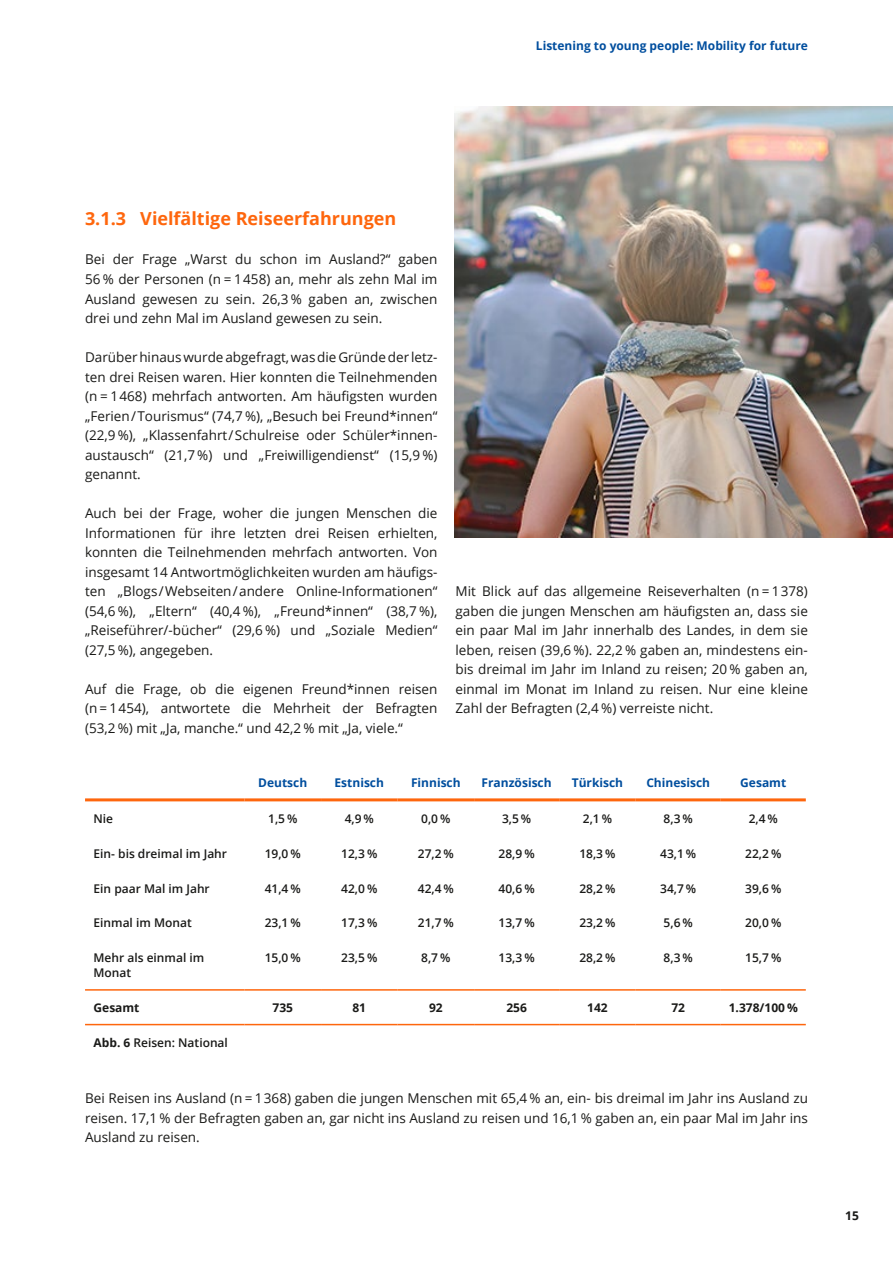
<style>
.page{position:relative;width:893px;height:1263px;background:#fff}
.page>*{position:absolute;margin:0;border:0;box-sizing:border-box;transform-origin:0 0}
.t1{font:700 18px "Open Sans";color:#fe660d}
.Copy_9{font:13.5px/19.5px "Open Sans";color:#1a1a18;text-align:justify}
.Tabelle-Text{font:600 12px/15px "Open Sans";color:#1a1a18}
.Tabelle_Kopfzeile{font:700 12px "Open Sans";color:#004e9e}
.Tabelle-Text-2{font:700 12px "Open Sans";color:#1a1a18}
.s1{font-weight:700}
</style>
<div class="page">
<hr style="left:85px;top:1024px;width:159px;height:1px;background:#fe660d">
<hr style="left:244px;top:1024px;width:77px;height:1px;background:#fe660d">
<hr style="left:321px;top:1024px;width:77px;height:1px;background:#fe660d">
<hr style="left:398px;top:1024px;width:76px;height:1px;background:#fe660d">
<hr style="left:474px;top:1024px;width:85px;height:1px;background:#fe660d">
<hr style="left:559px;top:1024px;width:77px;height:1px;background:#fe660d">
<hr style="left:636px;top:1024px;width:85px;height:1px;background:#fe660d">
<hr style="left:721px;top:1024px;width:85px;height:1px;background:#fe660d">
<hr style="left:85px;top:989px;width:159px;height:2px;background:#fe660d">
<hr style="left:244px;top:989px;width:77px;height:2px;background:#fe660d">
<hr style="left:321px;top:989px;width:77px;height:2px;background:#fe660d">
<hr style="left:398px;top:989px;width:76px;height:2px;background:#fe660d">
<hr style="left:474px;top:989px;width:85px;height:2px;background:#fe660d">
<hr style="left:559px;top:989px;width:77px;height:2px;background:#fe660d">
<hr style="left:636px;top:989px;width:85px;height:2px;background:#fe660d">
<hr style="left:721px;top:989px;width:85px;height:2px;background:#fe660d">
<hr style="left:85px;top:798px;width:159px;height:3px;background:#fe660d">
<hr style="left:244px;top:798px;width:77px;height:3px;background:#fe660d">
<hr style="left:321px;top:798px;width:77px;height:3px;background:#fe660d">
<hr style="left:398px;top:798px;width:76px;height:3px;background:#fe660d">
<hr style="left:474px;top:798px;width:85px;height:3px;background:#fe660d">
<hr style="left:559px;top:798px;width:77px;height:3px;background:#fe660d">
<hr style="left:636px;top:798px;width:85px;height:3px;background:#fe660d">
<hr style="left:721px;top:798px;width:85px;height:3px;background:#fe660d">
<img style="left:454px;top:106px;width:439px;height:431px">
<p class="Tabelle_Kopfzeile" style="left:536px;top:37px;width:273px">Listening to young people: Mobility for future</p>
<p class="t1" style="left:85px;top:206px;width:313px">3.1.3 Vielfältige Reiseerfahrungen</p>
<p class="Copy_9" style="left:85px;top:249px;width:354px">Bei der Frage „Warst du schon im Ausland?“ gaben 56 % der Personen (n = 1 458) an, mehr als zehn Mal im Ausland gewesen zu sein. 26,3 % gaben an, zwischen drei und zehn Mal im Ausland gewesen zu sein.</p>
<p class="Copy_9" style="left:85px;top:347px;width:354px">Darüber hinaus wurde abgefragt, was die Gründe der letz&shy;ten drei Reisen waren. Hier konnten die Teilnehmenden (n = 1 468) mehrfach antworten. Am häufigsten wurden „Ferien / Tourismus“ (74,7 %), „Besuch bei Freund*innen“ (22,9 %), „Klassenfahrt / Schulreise oder Schüler*innen&shy;austausch“ (21,7 %) und „Freiwilligendienst“ (15,9 %) genannt.</p>
<p class="Copy_9" style="left:85px;top:503px;width:354px">Auch bei der Frage, woher die jungen Menschen die Informationen für ihre letzten drei Reisen erhielten, konnten die Teilnehmenden mehrfach antworten. Von insgesamt 14 Antwortmöglichkeiten wurden am häufigs&shy;ten „Blogs / Webseiten / andere Online-Informationen“ (54,6 %), „Eltern“ (40,4 %), „Freund*innen“ (38,7 %), „Reiseführer/-bücher“ (29,6 %) und „Soziale Medien“ (27,5 %), angegeben.</p>
<p class="Copy_9" style="left:85px;top:678px;width:354px">Auf die Frage, ob die eigenen Freund*innen reisen (n = 1 454), antwortete die Mehrheit der Befragten (53,2 %) mit „Ja, manche.“ und 42,2 % mit „Ja, viele.“</p>
<p class="Copy_9" style="left:455px;top:581px;width:354px">Mit Blick auf das allgemeine Reiseverhalten (n = 1 378) gaben die jungen Menschen am häufigsten an, dass sie ein paar Mal im Jahr innerhalb des Landes, in dem sie leben, reisen (39,6 %). 22,2 % gaben an, mindestens ein&shy;bis dreimal im Jahr im Inland zu reisen; 20 % gaben an, einmal im Monat im Inland zu reisen. Nur eine kleine Zahl der Befragten (2,4 %) verreiste nicht.</p>
<p class="Tabelle_Kopfzeile" style="left:258px;top:774px;width:51px">Deutsch</p>
<p class="Tabelle_Kopfzeile" style="left:335px;top:774px;width:51px">Estnisch</p>
<p class="Tabelle_Kopfzeile" style="left:411px;top:774px;width:51px">Finnisch</p>
<p class="Tabelle_Kopfzeile" style="left:482px;top:774px;width:72px">Französisch</p>
<p class="Tabelle_Kopfzeile" style="left:572px;top:774px;width:53px">Türkisch</p>
<p class="Tabelle_Kopfzeile" style="left:646px;top:774px;width:65px">Chinesisch</p>
<p class="Tabelle_Kopfzeile" style="left:740px;top:774px;width:47px">Gesamt</p>
<p class="Tabelle-Text" style="left:94px;top:811px;width:21px">Nie</p>
<p class="Tabelle-Text" style="left:268px;top:811px;width:31px">1,5 %</p>
<p class="Tabelle-Text" style="left:345px;top:811px;width:31px">4,9 %</p>
<p class="Tabelle-Text" style="left:421px;top:811px;width:31px">0,0 %</p>
<p class="Tabelle-Text" style="left:502px;top:811px;width:31px">3,5 %</p>
<p class="Tabelle-Text" style="left:583px;top:811px;width:31px">2,1 %</p>
<p class="Tabelle-Text" style="left:664px;top:811px;width:31px">8,3 %</p>
<p class="Tabelle-Text" style="left:749px;top:811px;width:31px">2,4 %</p>
<p class="Tabelle-Text" style="left:94px;top:846px;width:135px">Ein- bis dreimal im Jahr</p>
<p class="Tabelle-Text" style="left:265px;top:846px;width:38px">19,0 %</p>
<p class="Tabelle-Text" style="left:341px;top:846px;width:38px">12,3 %</p>
<p class="Tabelle-Text" style="left:418px;top:846px;width:38px">27,2 %</p>
<p class="Tabelle-Text" style="left:499px;top:846px;width:38px">28,9 %</p>
<p class="Tabelle-Text" style="left:579px;top:846px;width:38px">18,3 %</p>
<p class="Tabelle-Text" style="left:660px;top:846px;width:38px">43,1 %</p>
<p class="Tabelle-Text" style="left:745px;top:846px;width:38px">22,2 %</p>
<p class="Tabelle-Text" style="left:94px;top:881px;width:118px">Ein paar Mal im Jahr</p>
<p class="Tabelle-Text" style="left:265px;top:881px;width:38px">41,4 %</p>
<p class="Tabelle-Text" style="left:341px;top:881px;width:38px">42,0 %</p>
<p class="Tabelle-Text" style="left:418px;top:881px;width:38px">42,4 %</p>
<p class="Tabelle-Text" style="left:499px;top:881px;width:38px">40,6 %</p>
<p class="Tabelle-Text" style="left:579px;top:881px;width:38px">28,2 %</p>
<p class="Tabelle-Text" style="left:660px;top:881px;width:38px">34,7 %</p>
<p class="Tabelle-Text" style="left:745px;top:881px;width:38px">39,6 %</p>
<p class="Tabelle-Text" style="left:94px;top:915px;width:100px">Einmal im Monat</p>
<p class="Tabelle-Text" style="left:265px;top:915px;width:38px">23,1 %</p>
<p class="Tabelle-Text" style="left:341px;top:915px;width:38px">17,3 %</p>
<p class="Tabelle-Text" style="left:418px;top:915px;width:38px">21,7 %</p>
<p class="Tabelle-Text" style="left:499px;top:915px;width:38px">13,7 %</p>
<p class="Tabelle-Text" style="left:579px;top:915px;width:38px">23,2 %</p>
<p class="Tabelle-Text" style="left:664px;top:915px;width:31px">5,6 %</p>
<p class="Tabelle-Text" style="left:745px;top:915px;width:38px">20,0 %</p>
<p class="Tabelle-Text" style="left:94px;top:950px;width:112px">Mehr als einmal im<br>Monat</p>
<p class="Tabelle-Text" style="left:265px;top:950px;width:38px">15,0 %</p>
<p class="Tabelle-Text" style="left:341px;top:950px;width:38px">23,5 %</p>
<p class="Tabelle-Text" style="left:421px;top:950px;width:31px">8,7 %</p>
<p class="Tabelle-Text" style="left:499px;top:950px;width:38px">13,3 %</p>
<p class="Tabelle-Text" style="left:579px;top:950px;width:38px">28,2 %</p>
<p class="Tabelle-Text" style="left:664px;top:950px;width:31px">8,3 %</p>
<p class="Tabelle-Text" style="left:745px;top:950px;width:38px">15,7 %</p>
<p class="Tabelle-Text-2" style="left:94px;top:999px;width:47px">Gesamt</p>
<p class="Tabelle-Text-2" style="left:272px;top:999px;width:22px">735</p>
<p class="Tabelle-Text-2" style="left:352px;top:999px;width:15px">81</p>
<p class="Tabelle-Text-2" style="left:429px;top:999px;width:15px">92</p>
<p class="Tabelle-Text-2" style="left:506px;top:999px;width:22px">256</p>
<p class="Tabelle-Text-2" style="left:587px;top:999px;width:22px">142</p>
<p class="Tabelle-Text-2" style="left:671px;top:999px;width:15px">72</p>
<p class="Tabelle-Text-2" style="left:729px;top:999px;width:71px">1.378/100 %</p>
<p class="Tabelle-Text" style="left:94px;top:1034px;width:136px"><span class="s1">Abb. 6</span> Reisen: National</p>
<p class="Copy_9" style="left:85px;top:1088px;width:724px">Bei Reisen ins Ausland (n = 1 368) gaben die jungen Menschen mit 65,4 % an, ein- bis dreimal im Jahr ins Ausland zu reisen. 17,1 % der Befragten gaben an, gar nicht ins Ausland zu reisen und 16,1 % gaben an, ein paar Mal im Jahr ins Ausland zu reisen.</p>
<p class="Tabelle-Text-2" style="left:845px;top:1207px;width:15px">15</p>
</div>
